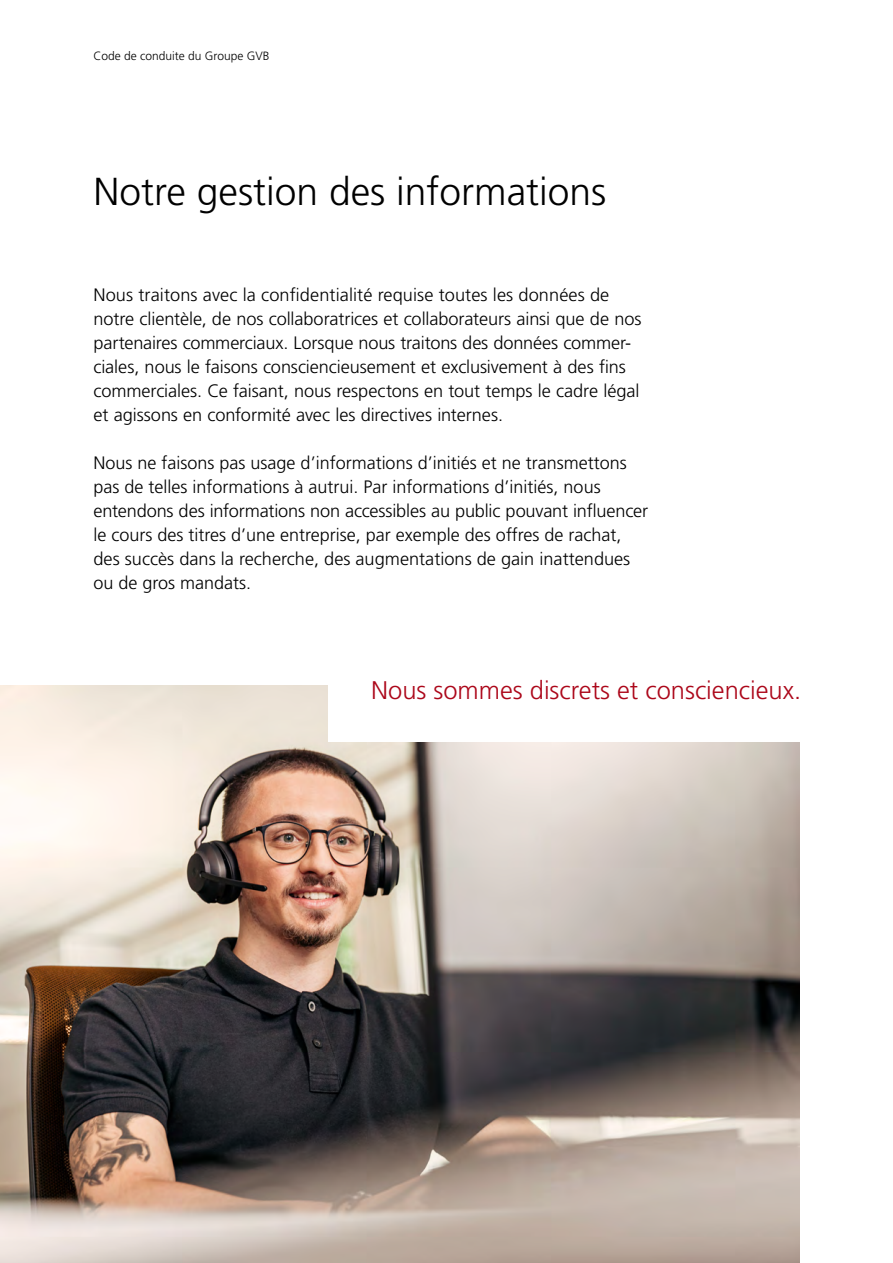
<style>
.page{position:relative;width:893px;height:1263px;background:#fff}
.page>*{position:absolute;margin:0;border:0;box-sizing:border-box;transform-origin:0 0}
.t1{font:300 39px "Frutiger LT Pro";color:#000}
.t2{font:300 25.5px "Frutiger LT Pro";color:#ac071a}
.t3{font:300 18px/24px "Frutiger LT Pro";color:#000}
.t4{font:300 12px "Frutiger LT Pro";color:#000}
</style>
<div class="page">
<img style="left:0;top:685px;width:799px;height:578px">
<div style="left:329px;top:637px;width:515px;height:104px;background:#fff"></div>
<p class="t4" style="left:94px;top:49px;width:177px">Code de conduite du Groupe GVB</p>
<h1 class="t1" style="left:94px;top:169px;width:514px">Notre gestion des informations</h1>
<p class="t3" style="left:94px;top:283px;width:549px">Nous traitons avec la confidentialité requise toutes les données de notre clientèle, de nos collaboratrices et collaborateurs ainsi que de nos partenaires commerciaux. Lorsque nous traitons des données commer&shy;ciales, nous le faisons consciencieusement et exclusivement à des fins commerciales. Ce faisant, nous respectons en tout temps le cadre légal et agissons en conformité avec les directives internes.</p>
<p class="t3" style="left:94px;top:451px;width:556px">Nous ne faisons pas usage d’informations d’initiés et ne transmettons pas de telles informations à autrui. Par informations d’initiés, nous entendons des informations non accessibles au public pouvant influencer le cours des titres d’une entreprise, par exemple des offres de rachat, des succès dans la recherche, des augmentations de gain inattendues ou de gros mandats.</p>
<h2 class="t2" style="left:371px;top:675px;width:431px">Nous sommes discrets et consciencieux.</h2>
</div>
